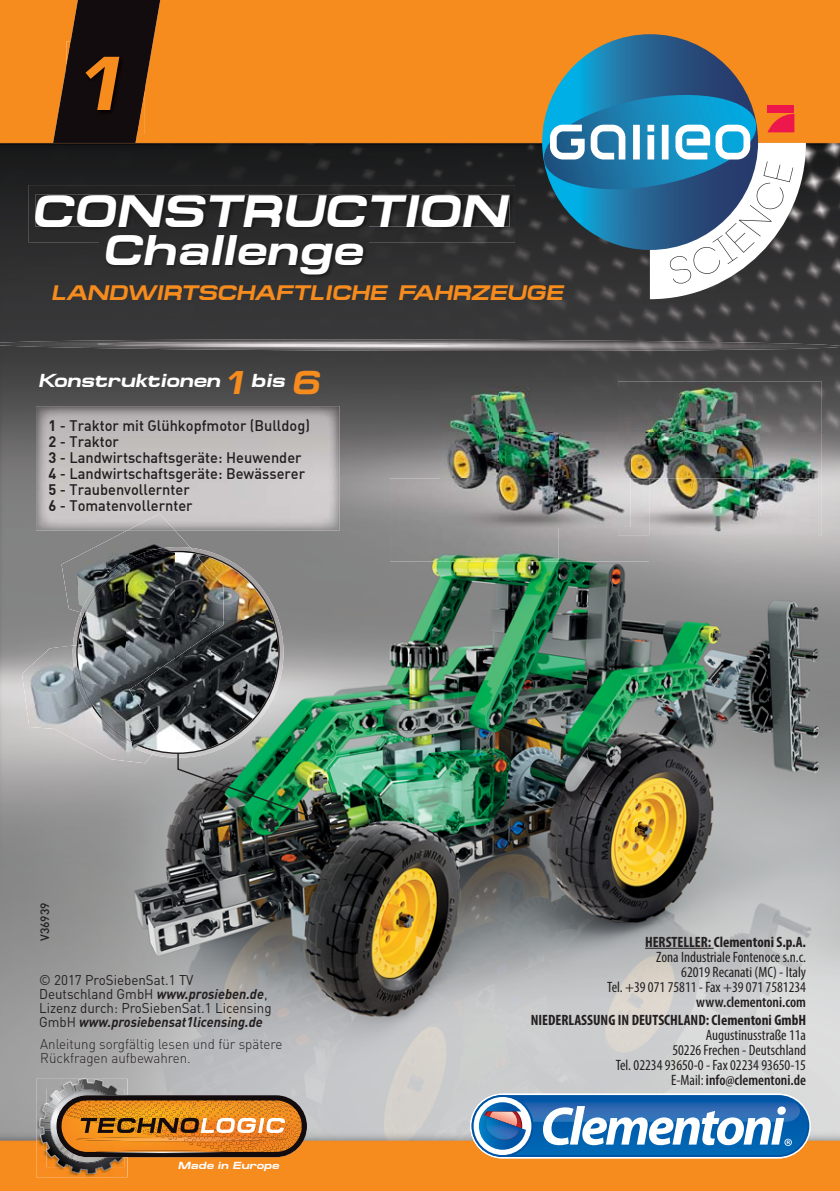
<style>
.page{position:relative;width:840px;height:1191px;background:#fff}
.page>*{position:absolute;margin:0;border:0;box-sizing:border-box;transform-origin:0 0}
.t1{font:italic 700 76.6px "Micro Extended";color:#f68b1e}
.t2{font:italic 700 45.6px "Micro Extended";letter-spacing:.01em;color:#fff}
.t3{font:italic 700 43.2px "Micro Extended";letter-spacing:.01em;color:#fff}
.t4{font:italic 700 21.2px "Micro Extended";color:#f68b1e}
.t5{font:italic 700 19px "Micro Extended";color:#fff}
.t6{font:condensed 15px/15px "Myriad Pro";color:#231f20;text-align:right}
.t7{font:15px/16px "DIN Medium Alternate";color:#231f20}
.t8{font:700 condensed 15px "Myriad Pro";color:#231f20}
.t9{font:600 condensed 15px "Myriad Pro";color:#231f20}
.t10{font:14px/14px "DIN";color:#231f20;scale:.95 1}
.t11{font:300 14px/14px "DIN";color:#231f20;scale:.95 1}
.t12{font:italic 700 14px "DIN Pro";color:#231f20;scale:.95 1}
.t13{font:500 12px "DIN";color:#231f20}
.t14{font:italic 700 10.4px "Micro Extended";letter-spacing:.005em;color:#fff}
.s1{font-size:33px;color:#f68b1e}
.s2{font-family:"DIN Bold"}
.s3{font-family:"DIN Pro";font-weight:700;font-style:italic}
.s4{font-family:"DIN";font-weight:400;font-style:normal}
.s5{font-weight:600}
</style>
<div class="page">
<img style="left:0;top:0;width:839px;height:1191px">
<img style="left:0;top:339px;width:839px;height:12px">
<img style="left:97px;top:342px;width:371px;height:5px">
<img style="left:36px;top:406px;width:303px;height:124px">
<img style="left:649px;top:535px;width:168px;height:26px">
<img style="left:390px;top:478px;width:168px;height:83px">
<img style="left:558px;top:527px;width:91px;height:34px">
<svg style="left:67px;top:542px;width:222px;height:221px;fill:#838483"></svg>
<svg style="left:76px;top:551px;width:203px;height:203px"></svg>
<img style="left:60px;top:554px;width:18px;height:34px">
<img style="left:78px;top:530px;width:56px;height:58px">
<img style="left:134px;top:530px;width:56px;height:17px">
<img style="left:58px;top:588px;width:20px;height:59px">
<img style="left:78px;top:588px;width:1px;height:26px">
<img style="left:22px;top:647px;width:55px;height:58px">
<img style="left:25px;top:705px;width:52px;height:38px">
<img style="left:78px;top:749px;width:56px;height:14px">
<img style="left:134px;top:754px;width:20px;height:9px">
<img style="left:127px;top:514px;width:48px;height:16px">
<img style="left:79px;top:556px;width:47px;height:60px">
<img style="left:133px;top:547px;width:61px;height:5px">
<img style="left:71px;top:616px;width:10px;height:69px">
<img style="left:77px;top:685px;width:49px;height:64px">
<img style="left:133px;top:750px;width:23px;height:4px">
<img style="left:126px;top:552px;width:98px;height:66px">
<img style="left:86px;top:618px;width:89px;height:66px">
<img style="left:175px;top:618px;width:49px;height:41px">
<img style="left:126px;top:684px;width:39px;height:66px">
<img style="left:81px;top:558px;width:55px;height:59px">
<img style="left:76px;top:617px;width:10px;height:67px">
<img style="left:80px;top:684px;width:56px;height:62px">
<img style="left:136px;top:742px;width:22px;height:9px">
<img style="left:82px;top:559px;width:54px;height:59px">
<img style="left:136px;top:551px;width:60px;height:12px">
<img style="left:77px;top:618px;width:8px;height:66px">
<img style="left:81px;top:684px;width:55px;height:61px">
<img style="left:136px;top:742px;width:21px;height:8px">
<div style="left:308px;top:813px;width:7px;height:7px;background:#231f20;border-radius:50%"></div>
<img style="left:176px;top:752px;width:137px;height:66px">
<img style="left:440px;top:387px;width:188px;height:140px">
<img style="left:617px;top:381px;width:204px;height:52px">
<img style="left:628px;top:433px;width:57px;height:45px">
<img style="left:685px;top:433px;width:136px;height:51px">
<img style="left:817px;top:484px;width:4px;height:51px">
<img style="left:649px;top:478px;width:168px;height:57px">
<img style="left:617px;top:478px;width:32px;height:57px">
<svg style="left:542px;top:34px;width:215px;height:216px"></svg>
<svg style="left:539px;top:88px;width:266px;height:211px"></svg>
<svg style="left:53px;top:0;width:112px;height:143px"></svg>
<img style="left:66px;top:41px;width:79px;height:93px">
<div style="left:470px;top:1093px;width:340px;height:65px;background:#fff;border-radius:32px"></div>
<div style="left:471px;top:1095px;width:337px;height:62px;background:#0054a6;border-radius:31px"></div>
<svg style="left:471px;top:1095px;width:62px;height:62px"></svg>
<svg style="left:473px;top:1097px;width:58px;height:58px"></svg>
<svg style="left:478px;top:1097px;width:329px;height:58px"></svg>
<hr style="left:644px;top:948px;width:69px;height:1px;background:#231f20">
<img style="left:36px;top:1078px;width:91px;height:99px">
<img style="left:39px;top:1102px;width:72px;height:72px">
<svg style="left:41px;top:1078px;width:260px;height:95px"></svg>
<img style="left:46px;top:1092px;width:28px;height:1px">
<img style="left:46px;top:1093px;width:5px;height:50px">
<img style="left:51px;top:1093px;width:24px;height:50px">
<img style="left:28px;top:185px;width:486px;height:57px">
<img style="left:35px;top:195px;width:474px;height:32px">
<img style="left:99px;top:226px;width:269px;height:53px">
<h1 class="t1" style="left:70px;top:56px;width:68px">1</h1>
<h2 class="t2" style="left:31px;top:194px;width:477px">CONSTRUCTION</h2>
<h3 class="t3" style="left:102px;top:234px;width:261px">Challenge</h3>
<h3 class="t4" style="left:51px;top:285px;width:513px">LANDWIRTSCHAFTLICHE FAHRZEUGE</h3>
<p class="t5" style="left:38px;top:373px;width:283px">Konstruktionen <span class="s1">1</span>bis <span class="s1">6</span></p>
<p class="t7" style="left:48px;top:417px;width:263px"><span class="s2">1</span> - Traktor mit Glühkopfmotor (Bulldog)<br><span class="s2">2</span> - Traktor<br><span class="s2">3</span> - Landwirtschaftsgeräte: Heuwender<br><span class="s2">4</span> - Landwirtschaftsgeräte: Bewässerer<br><span class="s2">5</span> - Traubenvollernter<br><span class="s2">6</span> - Tomatenvollernter</p>
<p class="t13" style="left:40px;top:941px;width:40px;rotate:-90deg">V36939</p>
<p class="t10" style="left:39px;top:974px;width:246px">© 2017 ProSiebenSat.1 TV<br>Deutschland GmbH <span class="s3">www.prosieben.de</span>,<br>Lizenz durch: ProSiebenSat.1 Licensing</p>
<p class="t12" style="left:39px;top:1017px;width:237px"><span class="s4">GmbH</span> www.prosiebensat1licensing.de</p>
<p class="t11" style="left:40px;top:1038px;width:256px">Anleitung sorgfältig lesen und für spätere<br>Rückfragen aufbewahren.</p>
<p class="t14" style="left:178px;top:1161px;width:103px">Made in Europe</p>
<p class="t8" style="left:644px;top:932px;width:162px">HERSTELLER: Clementoni S.p.A.</p>
<p class="t6" style="left:607px;top:950px;width:200px">Zona Industriale Fontenoce s.n.c.<br>62019 Recanati (MC) - Italy<br>Tel. +39 071 75811 - Fax +39 071 7581234</p>
<p class="t9" style="left:695px;top:992px;width:111px">www.clementoni.com</p>
<p class="t8" style="left:530px;top:1010px;width:276px">NIEDERLASSUNG IN DEUTSCHLAND: Clementoni GmbH</p>
<p class="t6" style="left:615px;top:1028px;width:192px">Augustinusstraße 11a<br>50226 Frechen - Deutschland<br>Tel. 02234 93650-0 - Fax 02234 93650-15<br>E-Mail: <span class="s5">info@clementoni.de</span></p>
</div>
